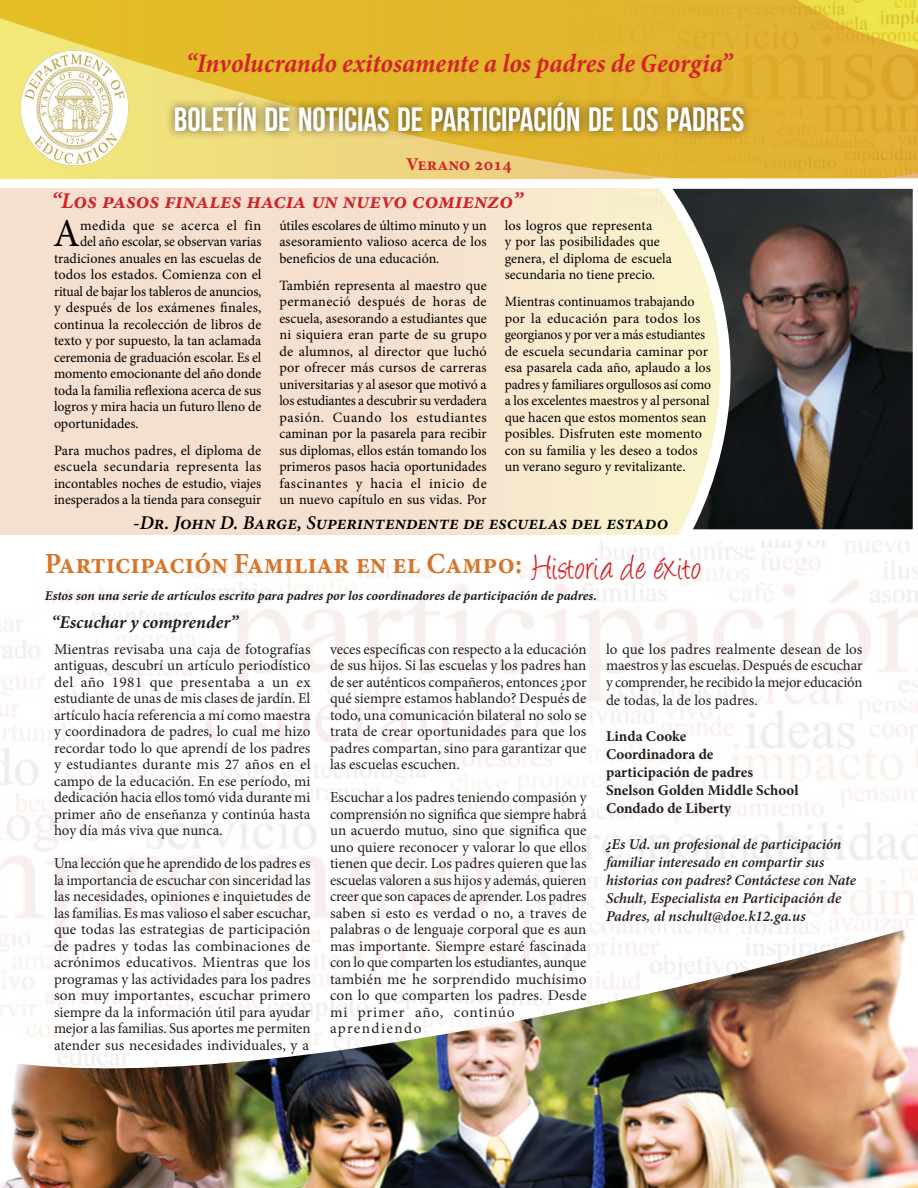
<style>
.page{position:relative;width:918px;height:1188px;background:#fff}
.page>*{position:absolute;margin:0;border:0;box-sizing:border-box;transform-origin:0 0}
.t1{font:40.2px "Angelina";letter-spacing:.03em;color:#d2232a;scale:.82 1}
.t2{font:39.6px "Minion Pro";color:#000}
.t3{font:33.6px "Bebas Neue";color:#fff}
.t4{font:700 29.25px "Minion Pro";color:#d6762a;scale:.94 1}
.t5{font:italic 700 condensed 27px "Minion Pro";color:#d2232a}
.t6{font:italic 700 22.5px "Minion Pro";color:#d2232a}
.t7{font:italic 600 19.5px "Minion Pro";color:#000}
.t8{font:italic 700 18px "Minion Pro";letter-spacing:-.005em;color:#231f20}
.t9{font:700 18px "Minion Pro";color:#d2232a}
.t10{font:15px/16.5px "Minion Pro";color:#231f20;text-align:justify}
.t11{font:italic 600 15px/18px "Minion Pro";letter-spacing:-.015em;color:#231f20}
.t12{font:700 15px/18px "Minion Pro";letter-spacing:.005em;color:#231f20}
.t13{font:14.25px/16.5px "Minion Pro";color:#000;text-align:justify}
.t14{font:14.25px "Minion Pro";letter-spacing:.035em;color:#000}
.t15{font:italic 700 13.5px "Minion Pro";letter-spacing:-.005em;color:#231f20}
</style>
<div class="page">
<svg style="left:0;top:0;width:918px;height:179px;background:#e4bd3d"></svg>
<div style="left:0;top:184px;width:832px;height:351px;background:linear-gradient(to bottom,#f6e2ce,#f6e2ce)"></div>
<img style="left:0;top:926px;width:918px;height:262px">
<img style="left:16px;top:47px;width:117px;height:121px">
<svg style="left:648px;top:169px;width:270px;height:376px;background:#797366"></svg>
<div style="left:165px;top:93px;width:588px;height:47px;background:#231f20;opacity:.75"></div>
<div style="left:0;top:179px;width:918px;height:9px;background:#fff"></div>
<p class="t5" style="left:186px;top:45px;width:548px">“Involucrando exitosamente a los padres de Georgia”</p>
<p class="t3" style="left:174px;top:100px;width:572px">BOLETÍN DE NOTICIAS DE PARTICIPACIÓN DE LOS PADRES</p>
<p class="t9" style="left:406px;top:151px;width:107px">Verano 2014</p>
<p class="t6" style="left:51px;top:185px;width:473px">“Los pasos finales hacia un nuevo comienzo”</p>
<p class="t2" style="left:53px;top:207px;width:28px">A</p>
<p class="t14" style="left:80px;top:216px;width:183px">medida que se acerca el fin</p>
<p class="t13" style="left:279px;top:217px;width:209px">útiles escolares de último minuto y un asesoramiento valioso acerca de los beneficios de una educación.</p>
<p class="t13" style="left:279px;top:277px;width:209px">También representa al maestro que permaneció después de horas de escuela, asesorando a estudiantes que ni siquiera eran parte de su grupo de alumnos, al director que luchó por ofrecer más cursos de carreras universitarias y al asesor que motivó a los estudiantes a descubrir su verdadera pasión. Cuando los estudiantes caminan por la pasarela para recibir sus diplomas, ellos están tomando los primeros pasos hacia oportunidades fascinantes y hacia el inicio de un nuevo capítulo en sus vidas. Por</p>
<p class="t13" style="left:505px;top:217px;width:169px;text-align:left">los logros que representa<br>y por las posibilidades que genera, el diploma de escuela secundaria no tiene precio.</p>
<p class="t13" style="left:505px;top:294px;width:208px;text-align:left">Mientras continuamos trabajando por la educación para todos los georgianos y por ver a más estudiantes de escuela secundaria caminar por esa pasarela cada año, aplaudo a los padres y familiares orgullosos así como a los excelentes maestros y al personal que hacen que estos momentos sean posibles. Disfruten este momento con su familia y les deseo a todos un verano seguro y revitalizante.</p>
<p class="t13" style="left:80px;top:234px;width:183px">del año escolar, se observan varias</p>
<p class="t13" style="left:54px;top:250px;width:209px">tradiciones anuales en las escuelas de</p>
<p class="t13" style="left:54px;top:267px;width:209px">todos los estados. Comienza con el</p>
<p class="t13" style="left:54px;top:283px;width:209px">ritual de bajar los tableros de anuncios,</p>
<p class="t13" style="left:54px;top:300px;width:209px">y después de los exámenes finales,</p>
<p class="t13" style="left:54px;top:316px;width:209px">continua la recolección de libros de</p>
<p class="t13" style="left:54px;top:333px;width:209px">texto y por supuesto, la tan aclamada</p>
<p class="t13" style="left:54px;top:349px;width:209px">ceremonia de graduación escolar. Es el</p>
<p class="t13" style="left:54px;top:366px;width:209px">momento emocionante del año donde</p>
<p class="t13" style="left:54px;top:382px;width:209px">toda la familia reflexiona acerca de sus</p>
<p class="t13" style="left:54px;top:399px;width:209px">logros y mira hacia un futuro lleno de</p>
<p class="t13" style="left:54px;top:415px;width:86px">oportunidades.</p>
<p class="t13" style="left:54px;top:442px;width:209px">Para muchos padres, el diploma de escuela secundaria representa las incontables noches de estudio, viajes inesperados a la tienda para conseguir</p>
<p class="t7" style="left:133px;top:509px;width:537px">-Dr. John D. Barge, Superintendente de escuelas del estado</p>
<p class="t4" style="left:45px;top:543px;width:509px">Participación Familiar en el Campo:</p>
<p class="t1" style="left:533px;top:551px;width:207px">Historia de éxito</p>
<p class="t15" style="left:45px;top:586px;width:554px">Estos son una serie de artículos escrito para padres por los coordinadores de participación de padres.</p>
<p class="t8" style="left:51px;top:610px;width:188px">“Escuchar y comprender”</p>
<p class="t10" style="left:54px;top:641px;width:258px">Mientras revisaba una caja de fotografías antiguas, descubrí un artículo periodístico del año 1981 que presentaba a un ex estudiante de unas de mis clases de jardín. El artículo hacía referencia a mí como maestra y coordinadora de padres, lo cual me hizo recordar todo lo que aprendí de los padres y estudiantes durante mis 27 años en el campo de la educación. En ese período, mi dedicación hacia ellos tomó vida durante mi primer año de enseñanza y continúa hasta hoy día más viva que nunca.</p>
<p class="t10" style="left:54px;top:855px;width:258px">Una lección que he aprendido de los padres es la importancia de escuchar con sinceridad las las necesidades, opiniones e inquietudes de las familias. Es mas valioso el saber escuchar, que todas las estrategias de participación de padres y todas las combinaciones de acrónimos educativos. Mientras que los programas y las actividades para los padres son muy importantes, escuchar primero siempre da la información útil para ayudar mejor a las familias. Sus aportes me permiten atender sus necesidades individuales, y a</p>
<p class="t10" style="left:330px;top:641px;width:258px">veces específicas con respecto a la educación de sus hijos. Si las escuelas y los padres han de ser auténticos compañeros, entonces ¿por qué siempre estamos hablando? Después de todo, una comunicación bilateral no solo se trata de crear oportunidades para que los padres compartan, sino para garantizar que las escuelas escuchen.</p>
<p class="t10" style="left:330px;top:789px;width:258px;text-align:left">Escuchar a los padres teniendo compasión y comprensión no significa que siempre habrá un acuerdo mutuo, sino que significa que uno quiere reconocer y valorar lo que ellos tienen que decir. Los padres quieren que las escuelas valoren a sus hijos y además, quieren creer que son capaces de aprender. Los padres saben si esto es verdad o no, a traves de palabras o de lenguaje corporal que es aun mas importante. Siempre estaré fascinada con lo que comparten los estudiantes, aunque también me he sorprendido muchísimo con lo que comparten los padres. Desde mi primer año, continúo aprendiendo</p>
<p class="t10" style="left:606px;top:641px;width:258px">lo que los padres realmente desean de los maestros y las escuelas. Después de escuchar y comprender, he recibido la mejor educación</p>
<p class="t10" style="left:606px;top:692px;width:153px">de todas, la de los padres.</p>
<p class="t12" style="left:606px;top:727px;width:82px">Linda Cooke</p>
<p class="t12" style="left:606px;top:745px;width:149px">Coordinadora de participación de padres</p>
<p class="t12" style="left:606px;top:781px;width:194px">Snelson Golden Middle School</p>
<p class="t12" style="left:606px;top:799px;width:127px">Condado de Liberty</p>
<p class="t11" style="left:606px;top:835px;width:252px">¿Es Ud. un profesional de participación familiar interesado en compartir sus historias con padres? Contáctese con Nate Schult, Especialista en Participación de Padres, al nschult@doe.k12.ga.us</p>
</div>
